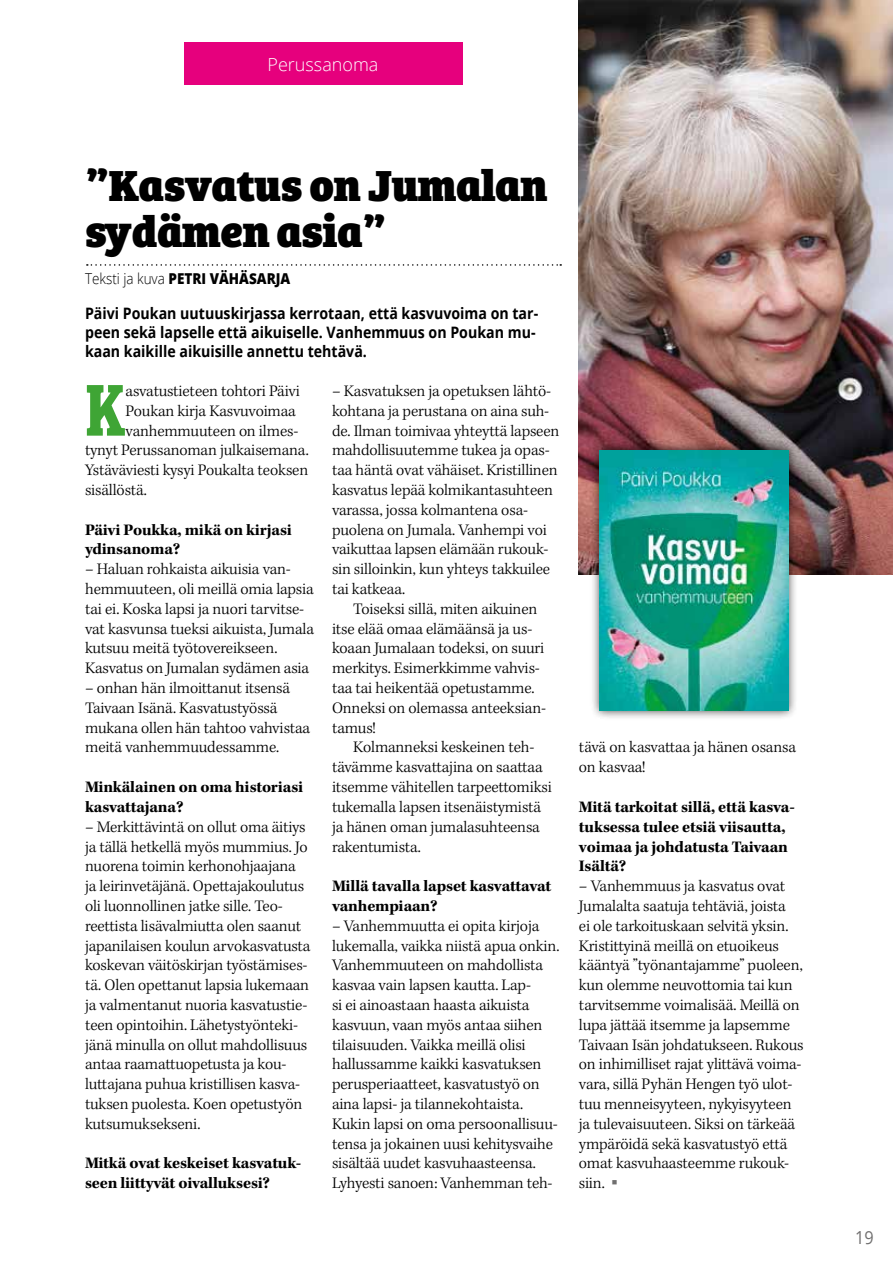
<style>
.page{position:relative;width:893px;height:1263px;background:#fff}
.page>*{position:absolute;margin:0;border:0;box-sizing:border-box;transform-origin:0 0}
.t1{font:700 76.05px "Bree Serif";color:#3fa535;scale:.8 1}
.t2{font:45px/46.5px "Bree Serif Eb";letter-spacing:-.01em;color:#000}
.t3{font:300 18px "Open Sans";color:#fff}
.t4{font:18px "Open Sans";color:#706f6f;scale:.9 1}
.t5{font:300 16.5px/19.8px "Kepler Std";letter-spacing:-.01em;color:#000}
.t6{font:700 16.5px/19.8px "Kepler Std";letter-spacing:-.01em;color:#000}
.t7{font:700 15.75px/18.9px "Open Sans";color:#000;scale:.9 1}
.t8{font:800 15px "Open Sans";color:#000;scale:.9 1}
.s1{font-weight:300}
</style>
<div class="page">
<svg style="left:87px;top:264px;width:474px;height:2px"></svg>
<div style="left:184px;top:43px;width:278px;height:42px;background:#e6007d"></div>
<img style="left:579px;top:0;width:314px;height:574px">
<div style="left:590px;top:441px;width:208px;height:279px;background:#000;opacity:.75"></div>
<img style="left:600px;top:450px;width:189px;height:261px">
<p class="t3" style="left:268px;top:52px;width:112px">Perussanoma</p>
<h2 class="t2" style="left:85px;top:159px;width:464px">”Kasvatus on Jumalan sydämen asia”</h2>
<p class="t8" style="left:85px;top:267px;width:230px"><span class="s1">Teksti ja kuva</span> PETRI VÄHÄSARJA</p>
<p class="t7" style="left:85px;top:304px;width:505px">Päivi Poukan uutuuskirjassa kerrotaan, että kasvuvoima on tar&shy;peen sekä lapselle että aikuiselle. Vanhemmuus on Poukan mu&shy;kaan kaikille aikuisille annettu tehtävä.</p>
<h1 class="t1" style="left:85px;top:350px;width:52px">K</h1>
<p class="t5" style="left:126px;top:382px;width:176px">asvatustieteen tohtori Päivi</p>
<p class="t5" style="left:332px;top:382px;width:229px">– Kasvatuksen ja opetuksen lähtö&shy;kohtana ja perustana on aina suh&shy;de. Ilman toimivaa yhteyttä lapseen mahdollisuutemme tukea ja opas&shy;taa häntä ovat vähäiset. Kristillinen kasvatus lepää kolmikantasuhteen varassa, jossa kolmantena osa&shy;puolena on Jumala. Vanhempi voi vaikuttaa lapsen elämään rukouk&shy;sin silloinkin, kun yhteys takkuilee tai katkeaa.</p>
<p class="t5" style="left:332px;top:599px;width:216px;text-indent:21px">Toiseksi sillä, miten aikuinen itse elää omaa elämäänsä ja us&shy;koaan Jumalaan todeksi, on suuri merkitys. Esimerkkimme vahvis&shy;taa tai heikentää opetustamme.<br>Onneksi on olemassa anteeksian&shy;tamus!</p>
<p class="t5" style="left:332px;top:738px;width:221px;text-indent:21px">Kolmanneksi keskeinen teh&shy;tävämme kasvattajina on saattaa itsemme vähitellen tarpeettomiksi tukemalla lapsen itsenäistymistä ja hänen oman jumalasuhteensa rakentumista.</p>
<p class="t6" style="left:332px;top:877px;width:221px">Millä tavalla lapset kasvattavat vanhempiaan?</p>
<p class="t5" style="left:332px;top:916px;width:229px">– Vanhemmuutta ei opita kirjoja lukemalla, vaikka niistä apua onkin.<br>Vanhemmuuteen on mahdollista kasvaa vain lapsen kautta. Lap-<br>si ei ainoastaan haasta aikuista kasvuun, vaan myös antaa siihen tilaisuuden. Vaikka meillä olisi hallussamme kaikki kasvatuksen perusperiaatteet, kasvatustyö on aina lapsi- ja tilannekohtaista.<br>Kukin lapsi on oma persoonallisuu&shy;tensa ja jokainen uusi kehitysvaihe sisältää uudet kasvuhaasteensa.<br>Lyhyesti sanoen: Vanhemman teh-</p>
<p class="t5" style="left:126px;top:401px;width:172px">Poukan kirja Kasvuvoimaa</p>
<p class="t5" style="left:126px;top:421px;width:174px">vanhemmuuteen on ilmes-</p>
<p class="t5" style="left:85px;top:441px;width:225px">tynyt Perussanoman julkaisemana.</p>
<p class="t5" style="left:85px;top:461px;width:225px">Ystäväviesti kysyi Poukalta teoksen</p>
<p class="t5" style="left:85px;top:481px;width:63px">sisällöstä.</p>
<p class="t6" style="left:85px;top:520px;width:208px">Päivi Poukka, mikä on kirjasi ydinsanoma?</p>
<p class="t5" style="left:85px;top:560px;width:230px">– Haluan rohkaista aikuisia van&shy;hemmuuteen, oli meillä omia lapsia tai ei. Koska lapsi ja nuori tarvitse&shy;vat kasvunsa tueksi aikuista, Jumala kutsuu meitä työtovereikseen.<br>Kasvatus on Jumalan sydämen asia</p>
<p class="t5" style="left:85px;top:679px;width:227px">– onhan hän ilmoittanut itsensä<br>Taivaan Isänä. Kasvatustyössä mukana ollen hän tahtoo vahvistaa meitä vanhemmuudessamme.</p>
<p class="t6" style="left:85px;top:778px;width:220px">Minkälainen on oma historiasi kasvattajana?</p>
<p class="t5" style="left:85px;top:817px;width:227px">– Merkittävintä on ollut oma äitiys ja tällä hetkellä myös mummius. Jo nuorena toimin kerhonohjaajana ja leirinvetäjänä. Opettajakoulutus oli luonnollinen jatke sille. Teo&shy;reettista lisävalmiutta olen saanut japanilaisen koulun arvokasvatusta koskevan väitöskirjan työstämises&shy;tä. Olen opettanut lapsia lukemaan ja valmentanut nuoria kasvatustie&shy;teen opintoihin. Lähetystyönteki&shy;jänä minulla on ollut mahdollisuus antaa raamattuopetusta ja kou&shy;luttajana puhua kristillisen kasva&shy;tuksen puolesta. Koen opetustyön kutsumuksekseni.</p>
<p class="t6" style="left:85px;top:1154px;width:218px">Mitkä ovat keskeiset kasvatuk&shy;seen liittyvät oivalluksesi?</p>
<p class="t5" style="left:579px;top:738px;width:218px">tävä on kasvattaa ja hänen osansa on kasvaa!</p>
<p class="t6" style="left:579px;top:797px;width:217px">Mitä tarkoitat sillä, että kasva&shy;tuksessa tulee etsiä viisautta, voimaa ja johdatusta Taivaan<br>Isältä?</p>
<p class="t5" style="left:579px;top:877px;width:226px">– Vanhemmuus ja kasvatus ovat<br>Jumalalta saatuja tehtäviä, joista<br>ei ole tarkoituskaan selvitä yksin.<br>Kristittyinä meillä on etuoikeus kääntyä ”työnantajamme” puoleen, kun olemme neuvottomia tai kun tarvitsemme voimalisää. Meillä on lupa jättää itsemme ja lapsemme<br>Taivaan Isän johdatukseen. Rukous on inhimilliset rajat ylittävä voima&shy;vara, sillä Pyhän Hengen työ ulot&shy;tuu menneisyyteen, nykyisyyteen ja tulevaisuuteen. Siksi on tärkeää ympäröidä sekä kasvatustyö että omat kasvuhaasteemme rukouk&shy;siin. <sup>■</sup></p>
<p class="t4" style="left:855px;top:1225px;width:22px">19</p>
</div>
